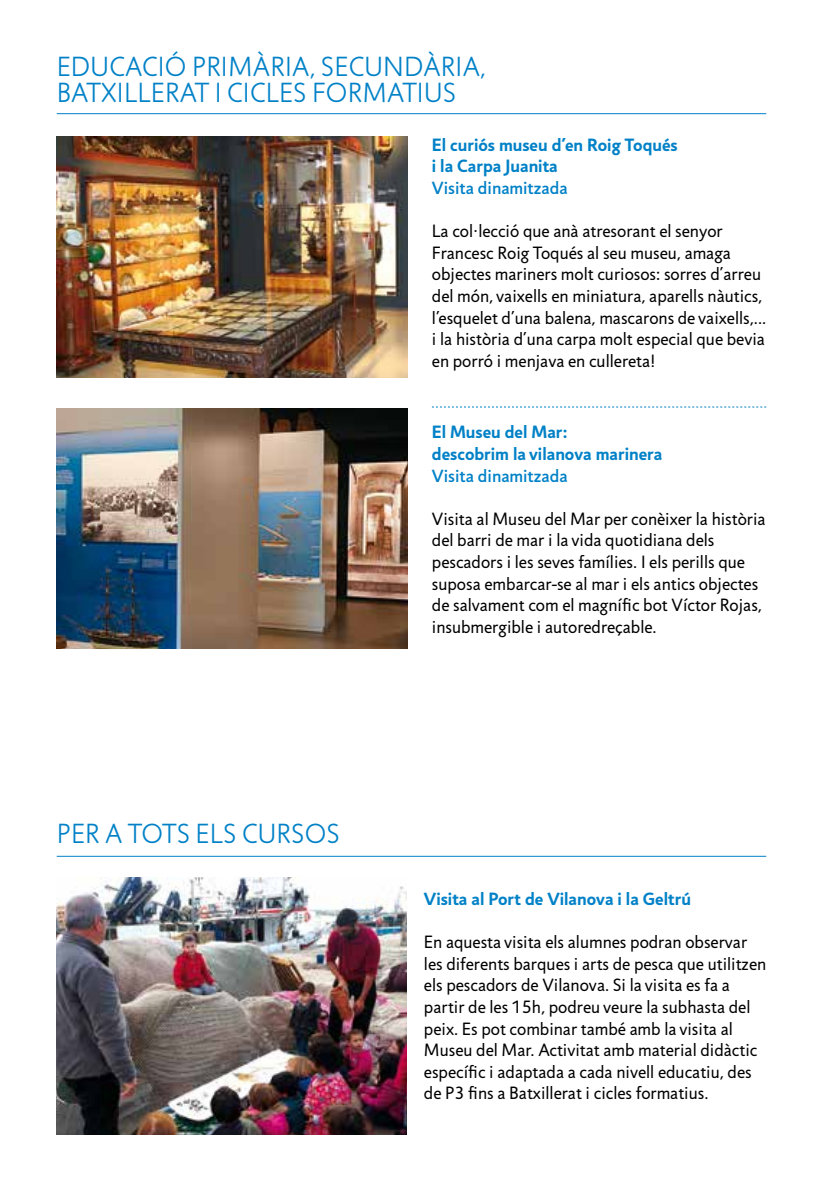
<style>
.page{position:relative;width:823px;height:1191px;background:#fff}
.page>*{position:absolute;margin:0;border:0;box-sizing:border-box;transform-origin:0 0}
.t1{font:300 28px/26px "Jigsaw";letter-spacing:.01em;color:#0081c7}
.t2{font:18px/21.6px "Jigsaw";color:#000}
.t3{font:700 18px/21.6px "Jigsaw";color:#0081c7}
.t4{font:500 18px "Jigsaw";color:#0081c7}
</style>
<div class="page">
<hr style="left:57px;top:113px;width:708px;height:1px;background:#0081c7">
<hr style="left:57px;top:855px;width:708px;height:1px;background:#0081c7">
<img style="left:57px;top:137px;width:350px;height:240px">
<img style="left:57px;top:877px;width:349px;height:257px">
<img style="left:57px;top:408px;width:350px;height:240px">
<svg style="left:432px;top:407px;width:333px;height:1px"></svg>
<h1 class="t1" style="left:57px;top:55px;width:430px">EDUCACIÓ PRIMÀRIA, SECUNDÀRIA,<br>BATXILLERAT I CICLES FORMATIUS</h1>
<p class="t3" style="left:431px;top:134px;width:247px">El curiós museu d’en Roig Toqués i la Carpa Juanita</p>
<p class="t4" style="left:431px;top:178px;width:137px">Visita dinamitzada</p>
<p class="t2" style="left:431px;top:221px;width:335px">La col·lecció que anà atresorant el senyor Francesc Roig Toqués al seu museu, amaga objectes mariners molt curiosos: sorres d’arreu del món, vaixells en miniatura, aparells nàutics, l’esquelet d’una balena, mascarons de vaixells,... i la història d’una carpa molt especial que bevia en porró i menjava en cullereta!</p>
<h1 class="t1" style="left:57px;top:821px;width:284px">PER A TOTS ELS CURSOS</h1>
<p class="t3" style="left:431px;top:422px;width:232px">El Museu del Mar:<br>descobrim la vilanova marinera</p>
<p class="t4" style="left:431px;top:465px;width:137px">Visita dinamitzada</p>
<p class="t2" style="left:431px;top:508px;width:335px">Visita al Museu del Mar per conèixer la història del barri de mar i la vida quotidiana dels pescadors i les seves famílies. I els perills que suposa embarcar-se al mar i els antics objectes de salvament com el magnífic bot Víctor Rojas, insubmergible i autoredreçable.</p>
<p class="t3" style="left:423px;top:888px;width:268px">Visita al Port de Vilanova i la Geltrú</p>
<p class="t2" style="left:423px;top:932px;width:343px">En aquesta visita els alumnes podran observar les diferents barques i arts de pesca que utilitzen els pescadors de Vilanova. Si la visita es fa a partir de les 15h, podreu veure la subhasta del peix. Es pot combinar també amb la visita al Museu del Mar. Activitat amb material didàctic específic i adaptada a cada nivell educatiu, des de P3 fins a Batxillerat i cicles formatius.</p>
</div>
